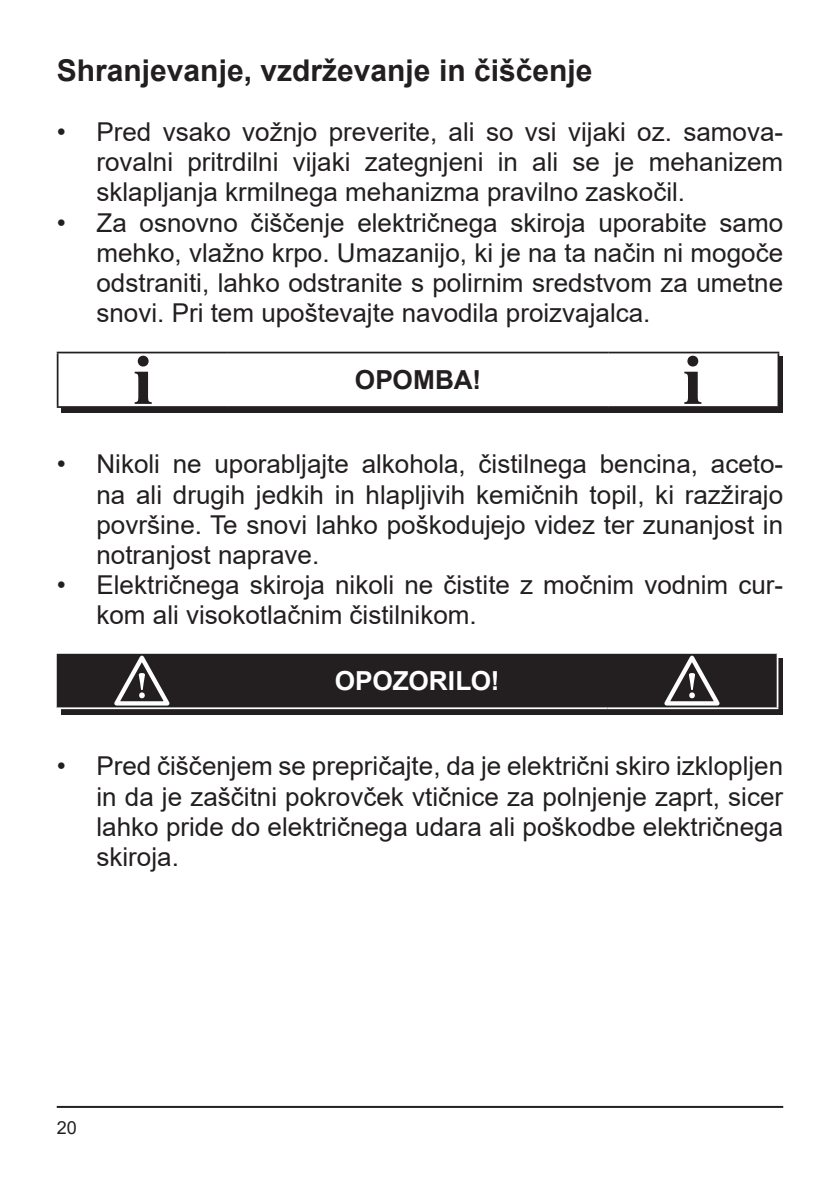
<style>
.page{position:relative;width:840px;height:1191px;background:#fff}
.page>*{position:absolute;margin:0;border:0;box-sizing:border-box;transform-origin:0 0}
.t1{font:700 30px "Arial";color:#231f20}
.t2{font:700 26.2px "Arial";letter-spacing:-.005em;color:#fff}
.t3{font:700 26.2px "Arial";color:#231f20}
.t4{font:26px/30.2px "Arial";color:#231f20;text-align:justify}
.t5{font:18px "Arial";color:#231f20}
</style>
<div class="page">
<hr style="left:57px;top:1106px;width:725px;height:2px;background:#231f20">
<div style="left:62px;top:356px;width:720px;height:57px;background:#231f20"></div>
<hr style="left:57px;top:352px;width:171px;height:1px;background:#231f20">
<hr style="left:57px;top:353px;width:1px;height:53px;background:#231f20">
<hr style="left:57px;top:406px;width:171px;height:2px;background:#231f20">
<svg style="left:58px;top:352px;width:720px;height:55px;background:#eee"></svg>
<svg style="left:62px;top:658px;width:720px;height:57px;background:#282526"></svg>
<hr style="left:776px;top:654px;width:2px;height:53px;background:#fff">
<hr style="left:57px;top:707px;width:170px;height:2px;background:#fff">
<hr style="left:227px;top:707px;width:380px;height:2px;background:#fff">
<hr style="left:607px;top:707px;width:171px;height:2px;background:#fff">
<svg style="left:57px;top:653px;width:720px;height:55px;background:#302c2d"></svg>
<p class="t1" style="left:57px;top:49px;width:537px">Shranjevanje, vzdrževanje in čiščenje</p>
<p class="t4" style="left:96px;top:117px;width:687px;text-indent:-40px">• Pred vsako vožnjo preverite, ali so vsi vijaki oz. samova&shy;rovalni pritrdilni vijaki zategnjeni in ali se je mehanizem sklapljanja krmilnega mehanizma pravilno zaskočil.</p>
<p class="t4" style="left:96px;top:207px;width:687px;text-indent:-40px">• Za osnovno čiščenje električnega skiroja uporabite samo mehko, vlažno krpo. Umazanijo, ki je na ta način ni mogoče odstraniti, lahko odstranite s polirnim sredstvom za umetne snovi. Pri tem upoštevajte navodila proizvajalca.</p>
<p class="t3" style="left:354px;top:362px;width:128px">OPOMBA!</p>
<p class="t4" style="left:96px;top:449px;width:687px;text-indent:-40px">• Nikoli ne uporabljajte alkohola, čistilnega bencina, aceto&shy;na ali drugih jedkih in hlapljivih kemičnih topil, ki razžirajo površine. Te snovi lahko poškodujejo videz ter zunanjost in notranjost naprave.</p>
<p class="t4" style="left:96px;top:570px;width:687px;text-indent:-40px">• Električnega skiroja nikoli ne čistite z močnim vodnim cur&shy;kom ali visokotlačnim čistilnikom.</p>
<p class="t2" style="left:334px;top:662px;width:166px">OPOZORILO!</p>
<p class="t4" style="left:96px;top:751px;width:687px;text-indent:-40px">• Pred čiščenjem se prepričajte, da je električni skiro izklopljen in da je zaščitni pokrovček vtičnice za polnjenje zaprt, sicer lahko pride do električnega udara ali poškodbe električnega skiroja.</p>
<p class="t5" style="left:57px;top:1115px;width:22px">20</p>
</div>
